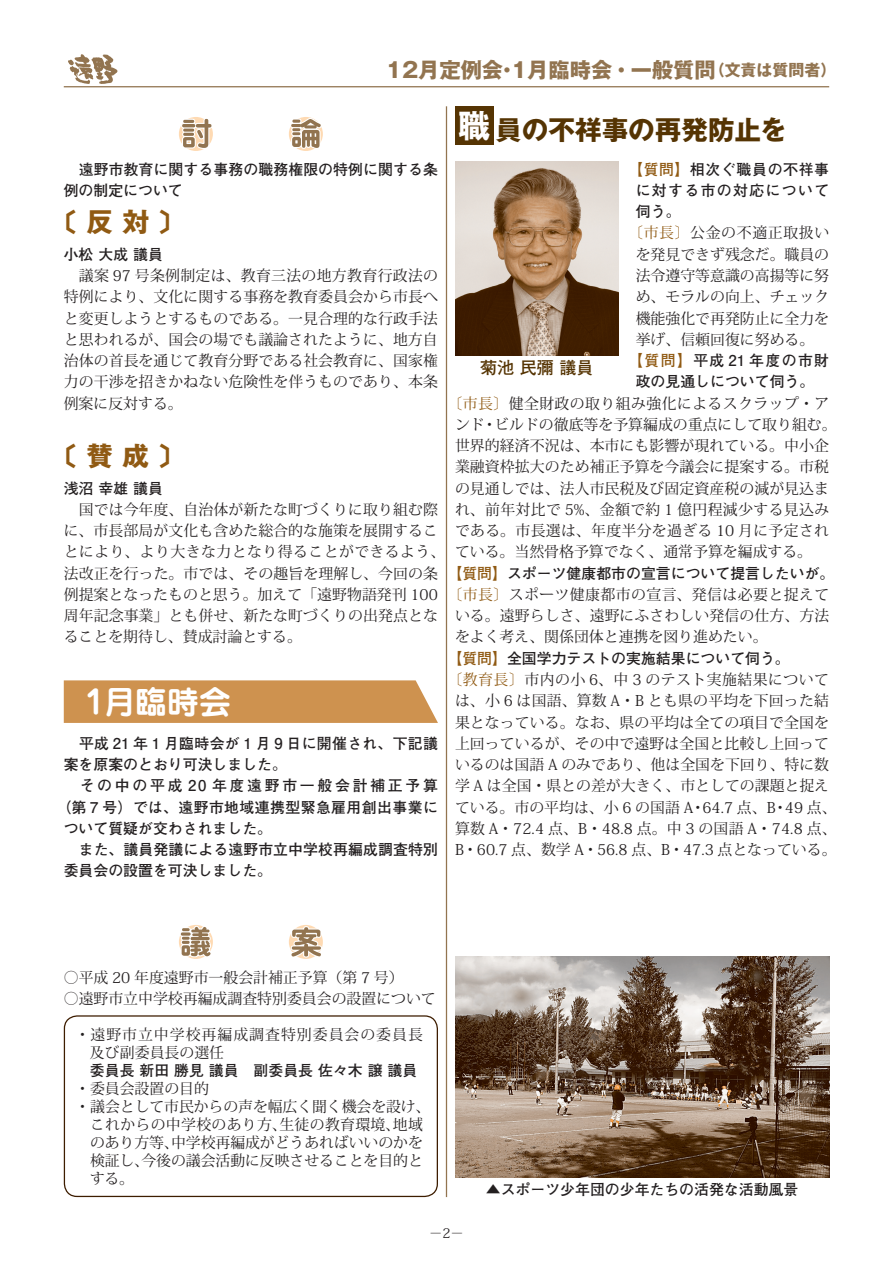
<style>
.page{position:relative;width:893px;height:1263px;background:#fff}
.page>*{position:absolute;margin:0;border:0;box-sizing:border-box;transform-origin:0 0}
.t1{font:700 31.95px "Jun 501 Pro";letter-spacing:-.01em;color:#fff}
.t2{font:700 26.55px "Gothic MB101 Pro";color:#553403}
.t3{font:700 26.55px "Gothic MB101 Pro";color:#905a13}
.t4{font:700 21.3px "Gothic MB101 Pro";color:#927450}
.t5{font:700 16.95px "Futo Go B101 Pro";color:#553403}
.t6{font:14.85px/21.3px "Koz Min Std";letter-spacing:.005em;color:#231f20;text-align:justify}
.t7{font:700 14.85px/21.3px "Futo Go B101 Pro";color:#231f20}
.t8{font:700 14.85px "Futo Go B101 Pro";letter-spacing:.025em;color:#231f20}
.t9{font:14.85px/18px "Koz Min Std";letter-spacing:.065em;color:#231f20}
.t10{font:700 14.85px "Futo Go B101 Pro";letter-spacing:.18em;color:#231f20}
.t11{font:13.35px "Koz Min Std";color:#231f20}
.s1{font-size:15.9px}
.s2{font-size:31.95px;color:#fff}
.s3{color:#905a13}
</style>
<div class="page">
<hr style="left:64px;top:86px;width:765px;height:1px;background:#927450">
<svg style="left:68px;top:54px;width:49px;height:30px"></svg>
<hr style="left:446px;top:106px;width:1px;height:1091px;background:#927450">
<svg style="left:179px;top:117px;width:34px;height:34px"></svg>
<svg style="left:180px;top:117px;width:33px;height:33px"></svg>
<svg style="left:289px;top:117px;width:34px;height:33px"></svg>
<img style="left:455px;top:162px;width:164px;height:193px">
<div style="left:455px;top:106px;width:38px;height:39px;background:#553403"></div>
<img style="left:455px;top:956px;width:374px;height:221px">
<svg style="left:64px;top:680px;width:374px;height:43px;background:#cf9655"></svg>
<svg style="left:179px;top:925px;width:34px;height:34px"></svg>
<svg style="left:289px;top:925px;width:34px;height:34px"></svg>
<svg style="left:63px;top:1015px;width:375px;height:181px"></svg>
<h3 class="t4" style="left:386px;top:52px;width:452px">12月定例会・1月臨時会・一般質問<span class="s1">（文責は質問者）</span></h3>
<p class="t7" style="left:64px;top:156px;width:376px">　遠野市教育に関する事務の職務権限の特例に関する条例の制定について</p>
<h2 class="t3" style="left:50px;top:200px;width:136px">〔 反 対 〕</h2>
<p class="t7" style="left:64px;top:242px;width:101px">小松 大成 議員</p>
<p class="t6" style="left:64px;top:265px;width:376px">　議案 97 号条例制定は、教育三法の地方教育行政法の特例により、文化に関する事務を教育委員会から市長へと変更しようとするものである。一見合理的な行政手法と思われるが、国会の場でも議論されたように、地方自治体の首長を通じて教育分野である社会教育に、国家権力の干渉を招きかねない危険性を伴うものであり、本条例案に反対する。</p>
<h2 class="t3" style="left:50px;top:434px;width:136px">〔 賛 成 〕</h2>
<p class="t7" style="left:64px;top:475px;width:101px">浅沼 幸雄 議員</p>
<p class="t6" style="left:64px;top:499px;width:383px;text-align:left">　国では今年度、自治体が新たな町づくりに取り組む際に、市長部局が文化も含めた総合的な施策を展開することにより、より大きな力となり得ることができるよう、法改正を行った。市では、その趣旨を理解し、今回の条例提案となったものと思う。加えて「遠野物語発刊 100周年記念事業」とも併せ、新たな町づくりの出発点となることを期待し、賛成討論とする。</p>
<h1 class="t1" style="left:85px;top:677px;width:147px">1月臨時会</h1>
<p class="t8" style="left:64px;top:731px;width:376px">　平成 21 年 1 月臨時会が 1 月 9 日に開催され、下記議</p>
<p class="t7" style="left:64px;top:752px;width:225px">案を原案のとおり可決しました。</p>
<p class="t10" style="left:64px;top:774px;width:376px">　その中の平成 20 年度遠野市一般会計補正予算</p>
<p class="t8" style="left:56px;top:795px;width:383px">（第 7 号）では、遠野市地域連携型緊急雇用創出事業に</p>
<p class="t7" style="left:64px;top:816px;width:210px">ついて質疑が交わされました。</p>
<p class="t7" style="left:64px;top:837px;width:376px">　また、議員発議による遠野市立中学校再編成調査特別</p>
<p class="t7" style="left:64px;top:858px;width:210px">委員会の設置を可決しました。</p>
<h2 class="t2" style="left:458px;top:108px;width:330px"><span class="s2">職</span>員の不祥事の再発防止を</h2>
<p class="t7" style="left:636px;top:156px;width:195px;text-align:justify;text-indent:-7px"><span class="s3">【質問】</span>相次ぐ職員の不祥事に対する市の対応について伺う。</p>
<p class="t6" style="left:628px;top:222px;width:202px;text-align:center"><span class="s3">〔市長〕</span>公金の不適正取扱いを発見できず残念だ。職員の法令遵守等意識の高揚等に努め、モラルの向上、チェック機能強化で再発防止に全力を挙げ、信頼回復に努める。</p>
<p class="t7" style="left:628px;top:348px;width:202px;text-align:center"><span class="s3">【質問】</span>平成 21 年度の市財政の見通しについて伺う。</p>
<p class="t6" style="left:455px;top:393px;width:383px;text-align:left;text-indent:-7px"><span class="s3">〔市長〕</span>健全財政の取り組み強化によるスクラップ・アンド・ビルドの徹底等を予算編成の重点にして取り組む。世界的経済不況は、本市にも影響が現れている。中小企業融資枠拡大のため補正予算を今議会に提案する。市税の見通しでは、法人市民税及び固定資産税の減が見込まれ、前年対比で 5%、金額で約 1 億円程減少する見込みである。市長選は、年度半分を過ぎる 10 月に予定されている。当然骨格予算でなく、通常予算を編成する。</p>
<p class="t7" style="left:448px;top:560px;width:388px"><span class="s3">【質問】</span>スポーツ健康都市の宣言について提言したいが。</p>
<p class="t6" style="left:455px;top:584px;width:376px;text-indent:-7px"><span class="s3">〔市長〕</span>スポーツ健康都市の宣言、発信は必要と捉えている。遠野らしさ、遠野にふさわしい発信の仕方、方法をよく考え、関係団体と連携を図り進めたい。</p>
<p class="t7" style="left:448px;top:645px;width:344px"><span class="s3">【質問】</span>全国学力テストの実施結果について伺う。</p>
<p class="t6" style="left:448px;top:669px;width:391px;text-align:center"><span class="s3">〔教育長〕</span>市内の小 6、中 3 のテスト実施結果については、小 6 は国語、算数 A・B とも県の平均を下回った結果となっている。なお、県の平均は全ての項目で全国を上回っているが、その中で遠野は全国と比較し上回っているのは国語 A のみであり、他は全国を下回り、特に数学 A は全国・県との差が大きく、市としての課題と捉えている。市の平均は、小 6 の国語 A・64.7 点、B・49 点、算数 A・72.4 点、B・48.8 点。中 3 の国語 A・74.8 点、<br>B・60.7 点、数学 A・56.8 点、B・47.3 点となっている。</p>
<p class="t5" style="left:480px;top:354px;width:115px">菊池 民彌 議員</p>
<p class="t6" style="left:64px;top:967px;width:341px">○平成 20 年度遠野市一般会計補正予算（第 7 号）</p>
<p class="t6" style="left:64px;top:988px;width:374px">○遠野市立中学校再編成調査特別委員会の設置について</p>
<p class="t9" style="left:90px;top:1025px;width:335px;text-indent:-15px">・ 遠野市立中学校再編成調査特別委員会の委員長及び副委員長の選任</p>
<p class="t7" style="left:79px;top:1057px;width:340px">　委員長 新田 勝見 議員　副委員長 佐々木 譲 議員</p>
<p class="t6" style="left:75px;top:1078px;width:136px">・委員会設置の目的</p>
<p class="t6" style="left:75px;top:1096px;width:357px">・ 議会として市民からの声を幅広く聞く機会を設け、</p>
<p class="t6" style="left:90px;top:1114px;width:334px">これからの中学校のあり方、生徒の教育環境、地域</p>
<p class="t6" style="left:90px;top:1132px;width:334px">のあり方等、中学校再編成がどうあればいいのかを</p>
<p class="t6" style="left:90px;top:1150px;width:334px">検証し、今後の議会活動に反映させることを目的と</p>
<p class="t6" style="left:90px;top:1168px;width:45px">する。</p>
<p class="t7" style="left:486px;top:1176px;width:314px">▲スポーツ少年団の少年たちの活発な活動風景</p>
<p class="t11" style="left:429px;top:1225px;width:36px">－2－</p>
</div>
